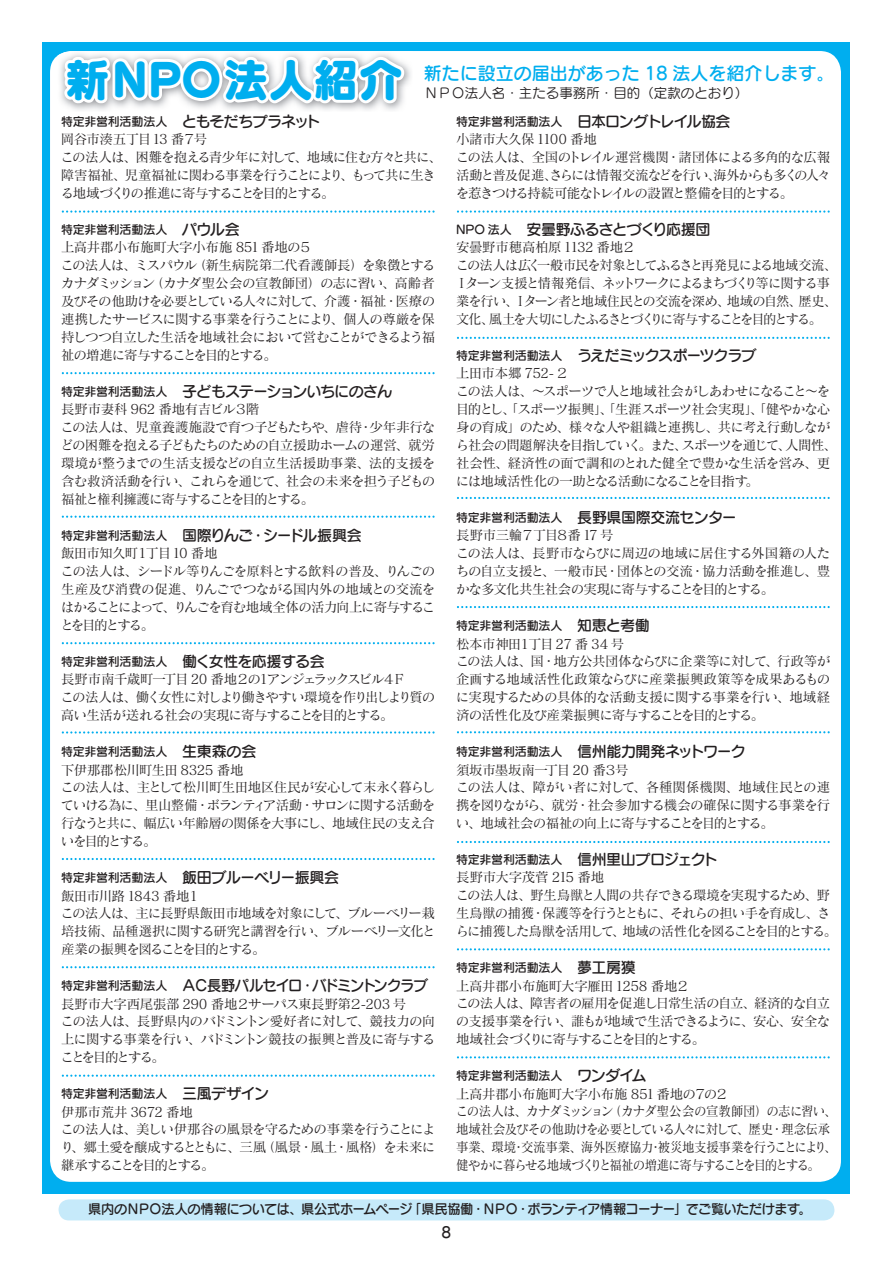
<style>
.page{position:relative;width:893px;height:1263px;background:#fff}
.page>*{position:absolute;margin:0;border:0;box-sizing:border-box;transform-origin:0 0}
.t1{font:45px "Seurat Pro EB";color:#00aeef}
.t2{font:18px "Seurat Pro DB";color:#00aeef}
.t3{font:15px "Seurat Pro DB";letter-spacing:-.06em;color:#231f20}
.t4{font:15px "Seurat Pro DB";letter-spacing:-.035em;color:#231f20}
.t5{font:15px "Seurat Pro DB";letter-spacing:-.08em;color:#231f20;scale:.95 1}
.t6{font:15px "Seurat Pro DB";letter-spacing:-.085em;color:#231f20}
.t7{font:15px "Seurat Pro DB";letter-spacing:-.03em;color:#231f20}
.t8{font:15px "Seurat Pro DB";letter-spacing:-.04em;color:#231f20}
.t9{font:13.5px/17.9px "Matisse Pro M";letter-spacing:-.065em;color:#231f20}
.t10{font:13.5px/17.9px "Matisse Pro M";letter-spacing:-.1em;color:#231f20}
.t11{font:13.5px/17.9px "Matisse Pro M";letter-spacing:-.045em;color:#231f20}
.t12{font:13.5px/17.7px "Matisse Pro M";letter-spacing:-.085em;color:#231f20}
.t13{font:13.5px "Seurat Pro DB";letter-spacing:-.05em;color:#231f20}
.t14{font:13.5px "Seurat Pro M";color:#231f20}
.t15{font:12px "Seurat Pro DB";letter-spacing:-.02em;color:#231f20}
.s1{font-size:12px}
.s2{font-size:15px}
</style>
<div class="page">
<div style="left:43px;top:43px;width:807px;height:1150px;background:#00aeef"></div>
<div style="left:50px;top:51px;width:791px;height:1131px;background:#fff;border-radius:21px"></div>
<div style="left:59px;top:1199px;width:775px;height:21px;background:#c6eafa;border-radius:11px"></div>
<svg style="left:59px;top:42px;width:348px;height:68px"></svg>
<svg style="left:62px;top:210px;width:373px;height:3px"></svg>
<svg style="left:62px;top:372px;width:373px;height:2px"></svg>
<svg style="left:62px;top:516px;width:373px;height:2px"></svg>
<svg style="left:62px;top:642px;width:373px;height:2px"></svg>
<svg style="left:62px;top:731px;width:373px;height:2px"></svg>
<svg style="left:62px;top:858px;width:373px;height:2px"></svg>
<svg style="left:62px;top:966px;width:373px;height:2px"></svg>
<svg style="left:62px;top:1074px;width:373px;height:3px"></svg>
<svg style="left:457px;top:210px;width:373px;height:3px"></svg>
<svg style="left:457px;top:337px;width:373px;height:2px"></svg>
<svg style="left:457px;top:497px;width:373px;height:2px"></svg>
<svg style="left:457px;top:606px;width:373px;height:2px"></svg>
<svg style="left:457px;top:731px;width:373px;height:2px"></svg>
<svg style="left:457px;top:841px;width:373px;height:2px"></svg>
<svg style="left:457px;top:948px;width:373px;height:2px"></svg>
<svg style="left:457px;top:1056px;width:373px;height:2px"></svg>
<h1 class="t1" style="left:65px;top:48px;width:340px">新NPO法人紹介</h1>
<h2 class="t2" style="left:424px;top:61px;width:412px">新たに設立の届出があった 18 法人を紹介します。</h2>
<p class="t14" style="left:424px;top:84px;width:325px">ＮＰＯ法人名・主たる事務所・目的（定款のとおり）</p>
<p class="t3" style="left:61px;top:111px;width:261px"><span class="s1">特定非営利活動法人</span>　ともそだちプラネット</p>
<p class="t12" style="left:61px;top:130px;width:383px">岡谷市湊五丁目13 番７号<br>この法人は、困難を抱える青少年に対して、地域に住む方々と共に、障害福祉、児童福祉に関わる事業を行うことにより、もって共に生きる地域づくりの推進に寄与することを目的とする。</p>
<p class="t15" style="left:61px;top:221px;width:180px">特定非営利活動法人<span class="s2">　パウル会</span></p>
<p class="t9" style="left:61px;top:238px;width:376px">上高井郡小布施町大字小布施 851番地の５<br>この法人は、ミスパウル（新生病院第二代看護師長）を象徴とするカナダミッション（カナダ聖公会の宣教師団）の志に習い、高齢者及びその他助けを必要としている人々に対して、介護・福祉・医療の連携したサービスに関する事業を行うことにより、個人の尊厳を保持しつつ自立した生活を地域社会において営むことができるよう福祉の増進に寄与することを目的とする。</p>
<p class="t3" style="left:61px;top:381px;width:332px"><span class="s1">特定非営利活動法人</span>　子どもステーションいちにのさん</p>
<p class="t9" style="left:61px;top:399px;width:376px">長野市妻科 962 番地有吉ビル３階<br>この法人は、児童養護施設で育つ子どもたちや、虐待・少年非行などの困難を抱える子どもたちのための自立援助ホームの運営、就労環境が整うまでの生活支援などの自立生活援助事業、法的支援を含む救済活動を行い、これらを通じて、社会の未来を担う子どもの福祉と権利擁護に寄与することを目的とする。</p>
<p class="t3" style="left:61px;top:525px;width:302px"><span class="s1">特定非営利活動法人</span>　国際りんご・シードル振興会</p>
<p class="t9" style="left:61px;top:544px;width:376px">飯田市知久町１丁目10 番地<br>この法人は、シードル等りんごを原料とする飲料の普及、りんごの生産及び消費の促進、りんごでつながる国内外の地域との交流をはかることによって、りんごを育む地域全体の活力向上に寄与することを目的とする。</p>
<p class="t3" style="left:61px;top:651px;width:265px"><span class="s1">特定非営利活動法人</span>　働く女性を応援する会</p>
<p class="t10" style="left:61px;top:669px;width:376px">長野市南千歳町一丁目 20 番地２の１アンジェラックスビル４Ｆ<br>この法人は、働く女性に対しより働きやすい環境を作り出しより質の高い生活が送れる社会の実現に寄与することを目的とする。</p>
<p class="t15" style="left:61px;top:743px;width:197px">特定非営利活動法人<span class="s2">　生東森の会</span></p>
<p class="t9" style="left:61px;top:760px;width:376px">下伊那郡松川町生田 8325 番地<br>この法人は、主として松川町生田地区住民が安心して末永く暮らしていける為に、里山整備・ボランティア活動・サロンに関する活動を行なうと共に、幅広い年齢層の関係を大事にし、地域住民の支え合いを目的とする。</p>
<p class="t4" style="left:61px;top:867px;width:280px"><span class="s1">特定非営利活動法人</span>　飯田ブルーベリー振興会</p>
<p class="t9" style="left:61px;top:886px;width:376px">飯田市川路 1843 番地１<br>この法人は、主に長野県飯田市地域を対象にして、ブルーベリー栽培技術、品種選択に関する研究と講習を行い、ブルーベリー文化と産業の振興を図ることを目的とする。</p>
<p class="t5" style="left:61px;top:975px;width:387px"><span class="s1">特定非営利活動法人</span> ＡＣ長野パルセイロ・バドミントンクラブ</p>
<p class="t9" style="left:61px;top:994px;width:376px">長野市大字西尾張部 290 番地２サーパス東長野第２-203 号<br>この法人は、長野県内のバドミントン愛好者に対して、競技力の向上に関する事業を行い、バドミントン競技の振興と普及に寄与することを目的とする。</p>
<p class="t15" style="left:61px;top:1085px;width:210px">特定非営利活動法人<span class="s2">　三風デザイン</span></p>
<p class="t9" style="left:60px;top:1102px;width:377px">伊那市荒井 3672 番地<br>この法人は、美しい伊那谷の風景を守るための事業を行うことにより、郷土愛を醸成するとともに、三風（風景・風土・風格）を未来に継承することを目的とする。</p>
<p class="t3" style="left:456px;top:111px;width:276px"><span class="s1">特定非営利活動法人</span>　日本ロングトレイル協会</p>
<p class="t9" style="left:456px;top:130px;width:376px">小諸市大久保 1100 番地<br>この法人は、全国のトレイル運営機関・諸団体による多角的な広報活動と普及促進、さらには情報交流などを行い、海外からも多くの人々を惹きつける持続可能なトレイルの設置と整備を目的とする。</p>
<p class="t8" style="left:456px;top:219px;width:256px"><span class="s1">NPO 法人</span>　安曇野ふるさとづくり応援団</p>
<p class="t10" style="left:455px;top:238px;width:383px">安曇野市穂高柏原 1132 番地２<br>この法人は、広く一般市民を対象として、ふるさと再発見による地域交流、Ｉターン支援と情報発信、ネットワークによるまちづくり等に関する事業を行い、Ｉターン者と地域住民との交流を深め、地域の自然、歴史、文化、風土を大切にしたふるさとづくりに寄与することを目的とする。</p>
<p class="t6" style="left:456px;top:345px;width:302px"><span class="s1">特定非営利活動法人</span>　うえだミックスポーツクラブ</p>
<p class="t9" style="left:456px;top:364px;width:383px">上田市本郷 752-２<br>この法人は、～スポーツで人と地域社会がしあわせになること～を目的とし、「スポーツ振興」、「生涯スポーツ社会実現」、「健やかな心身の育成」のため、様々な人や組織と連携し、共に考え行動しながら社会の問題解決を目指していく。また、スポーツを通じて、人間性、社会性、経済性の面で調和のとれた健全で豊かな生活を営み、更には地域活性化の一助となる活動になることを目指す。</p>
<p class="t4" style="left:456px;top:507px;width:282px"><span class="s1">特定非営利活動法人</span>　長野県国際交流センター</p>
<p class="t9" style="left:456px;top:526px;width:376px">長野市三輪７丁目８番 17 号<br>この法人は、長野市ならびに周辺の地域に居住する外国籍の人たちの自立支援と、一般市民・団体との交流・協力活動を推進し、豊かな多文化共生社会の実現に寄与することを目的とする。</p>
<p class="t15" style="left:456px;top:617px;width:195px">特定非営利活動法人<span class="s2">　知恵と考働</span></p>
<p class="t11" style="left:456px;top:634px;width:376px">松本市神田１丁目 27 番 34 号<br>この法人は、国・地方公共団体ならびに企業等に対して、行政等が企画する地域活性化政策ならびに産業振興政策等を成果あるものに実現するための具体的な活動支援に関する事業を行い、地域経済の活性化及び産業振興に寄与することを目的とする。</p>
<p class="t7" style="left:456px;top:741px;width:291px"><span class="s1">特定非営利活動法人</span>　信州能力開発ネットワーク</p>
<p class="t9" style="left:456px;top:760px;width:376px">須坂市墨坂南一丁目 20 番３号<br>この法人は、障がい者に対して、各種関係機関、地域住民との連携を図りながら、就労・社会参加する機会の確保に関する事業を行い、地域社会の福祉の向上に寄与することを目的とする。</p>
<p class="t4" style="left:456px;top:849px;width:263px"><span class="s1">特定非営利活動法人</span>　信州里山プロジェクト</p>
<p class="t9" style="left:456px;top:867px;width:383px">長野市大字茂菅 215 番地<br>この法人は、野生鳥獣と人間の共存できる環境を実現するため、野生鳥獣の捕獲・保護等を行うとともに、それらの担い手を育成し、さらに捕獲した鳥獣を活用して、地域の活性化を図ることを目的とする。</p>
<p class="t15" style="left:456px;top:959px;width:181px">特定非営利活動法人<span class="s2">　夢工房獏</span></p>
<p class="t9" style="left:456px;top:976px;width:376px">上高井郡小布施町大字雁田1258 番地２<br>この法人は、障害者の雇用を促進し日常生活の自立、経済的な自立の支援事業を行い、誰もが地域で生活できるように、安心、安全な地域社会づくりに寄与することを目的とする。</p>
<p class="t15" style="left:456px;top:1067px;width:192px">特定非営利活動法人<span class="s2">　ワンダイム</span></p>
<p class="t9" style="left:456px;top:1084px;width:383px">上高井郡小布施町大字小布施 851番地の７の２<br>この法人は、カナダミッション（カナダ聖公会の宣教師団）の志に習い、地域社会及びその他助けを必要としている人々に対して、歴史・理念伝承事業、環境・交流事業、海外医療協力・被災地支援事業を行うことにより、健やかに暮らせる地域づくりと福祉の増進に寄与することを目的とする。</p>
<p class="t13" style="left:88px;top:1200px;width:725px">県内のＮＰＯ法人の情報については、県公式ホームページ「県民協働・ＮＰＯ・ボランティア情報コーナー」でご覧いただけます。</p>
<p class="t3" style="left:442px;top:1222px;width:11px">8</p>
</div>
